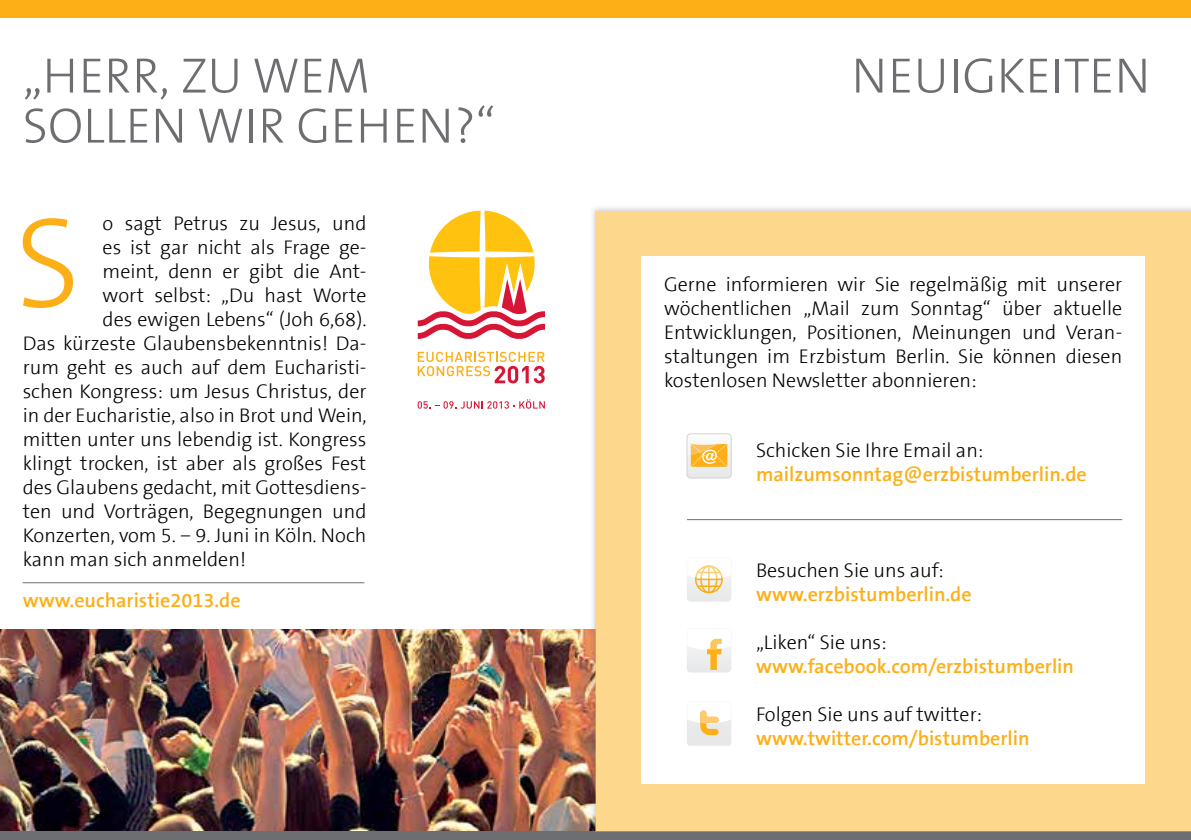
<style>
.page{position:relative;width:1191px;height:840px;background:#fff}
.page>*{position:absolute;margin:0;border:0;box-sizing:border-box;transform-origin:0 0}
.t1{font:300 129.8px "The Sans Basic";color:#fcaf17}
.t2{font:300 50px/50px "The Sans Basic";color:#6d6e71}
.t3{font:300 20px/24px "The Sans Basic";color:#000;text-align:justify}
.t4{font:300 20px "The Sans Basic";color:#fcaf17}
</style>
<div class="page">
<div style="left:595px;top:831px;width:596px;height:8px;background:#6d6e71"></div>
<div style="left:595px;top:0;width:596px;height:17px;background:#fcaf17"></div>
<img style="left:0;top:629px;width:589px;height:202px">
<div style="left:0;top:831px;width:612px;height:8px;background:#6d6e71"></div>
<div style="left:0;top:0;width:612px;height:17px;background:#fcaf17"></div>
<hr style="left:23px;top:582px;width:341px;height:1px;background:#6d6e71">
<svg style="left:418px;top:351px;width:127px;height:32px"></svg>
<svg style="left:418px;top:210px;width:127px;height:129px"></svg>
<svg style="left:418px;top:399px;width:127px;height:9px"></svg>
<div style="left:589px;top:204px;width:602px;height:633px;background:#6d6e71;opacity:.75"></div>
<div style="left:595px;top:210px;width:596px;height:621px;background:#fdd78b"></div>
<div style="left:641px;top:255px;width:503px;height:528px;background:#fff"></div>
<svg style="left:687px;top:638px;width:44px;height:34px"></svg>
<svg style="left:687px;top:710px;width:44px;height:35px"></svg>
<svg style="left:687px;top:433px;width:44px;height:45px"></svg>
<hr style="left:687px;top:519px;width:435px;height:1px;background:#6d6e71">
<svg style="left:687px;top:565px;width:44px;height:36px"></svg>
<h2 class="t2" style="left:23px;top:51px;width:474px">„Herr, zu wem sollen wi r geh en?“</h2>
<h1 class="t1" style="left:15px;top:179px;width:52px">S</h1>
<p class="t3" style="left:103px;top:211px;width:265px">o sagt Petrus zu Jesus, und</p>
<p class="t3" style="left:103px;top:235px;width:265px">es ist gar nicht als Frage ge-</p>
<p class="t3" style="left:103px;top:259px;width:265px">meint, denn er gibt die Ant-</p>
<p class="t3" style="left:103px;top:283px;width:265px">wort selbst: „Du hast Worte</p>
<p class="t3" style="left:103px;top:307px;width:265px">des ewigen Lebens“ (Joh 6,68).</p>
<p class="t3" style="left:23px;top:331px;width:345px">Das kürzeste Glaubensbekenntnis! Da-</p>
<p class="t3" style="left:23px;top:355px;width:345px">rum geht es auch auf dem Eucharisti-</p>
<p class="t3" style="left:23px;top:379px;width:345px">schen Kongress: um Jesus Christus, der</p>
<p class="t3" style="left:23px;top:403px;width:345px">in der Eucharistie, also in Brot und Wein,</p>
<p class="t3" style="left:23px;top:427px;width:345px">mitten unter uns lebendig ist. Kongress</p>
<p class="t3" style="left:23px;top:451px;width:345px">klingt trocken, ist aber als großes Fest</p>
<p class="t3" style="left:23px;top:475px;width:345px">des Glaubens gedacht, mit Gottesdiens-</p>
<p class="t3" style="left:23px;top:499px;width:345px">ten und Vorträgen, Begegnungen und</p>
<p class="t3" style="left:23px;top:523px;width:345px">Konzerten, vom 5. − 9. Juni in Köln. Noch</p>
<p class="t3" style="left:23px;top:547px;width:225px">kann man sich anmelden!</p>
<p class="t4" style="left:23px;top:587px;width:219px">www.eucharistie2013.de</p>
<h2 class="t2" style="left:851px;top:51px;width:300px">neuigkeiten</h2>
<p class="t3" style="left:664px;top:272px;width:460px">Gerne informieren wir Sie regelmäßig mit unserer wöchentlichen „Mail zum Sonntag“ über aktuelle E ntwicklungen, Positionen, Meinungen und Veran&shy;staltungen im E rzbistum Berlin. Sie können diesen kostenlosen Newsletter abonnieren:</p>
<p class="t3" style="left:756px;top:437px;width:229px">Schicken Sie Ihre Email an:</p>
<p class="t4" style="left:756px;top:460px;width:332px">mailzumsonntag@erzbistumberlin.de</p>
<p class="t3" style="left:756px;top:557px;width:189px">Besuchen Sie uns auf:</p>
<p class="t4" style="left:756px;top:580px;width:217px">www.erzbistumberlin.de</p>
<p class="t3" style="left:756px;top:629px;width:132px">„Liken“ Sie uns:</p>
<p class="t4" style="left:756px;top:652px;width:319px">www.facebook.com/erzbistumberlin</p>
<p class="t3" style="left:756px;top:701px;width:227px">Folgen Sie uns auf twitter:</p>
<p class="t4" style="left:756px;top:724px;width:275px">www.twitter.com/bistumberlin</p>
</div>
